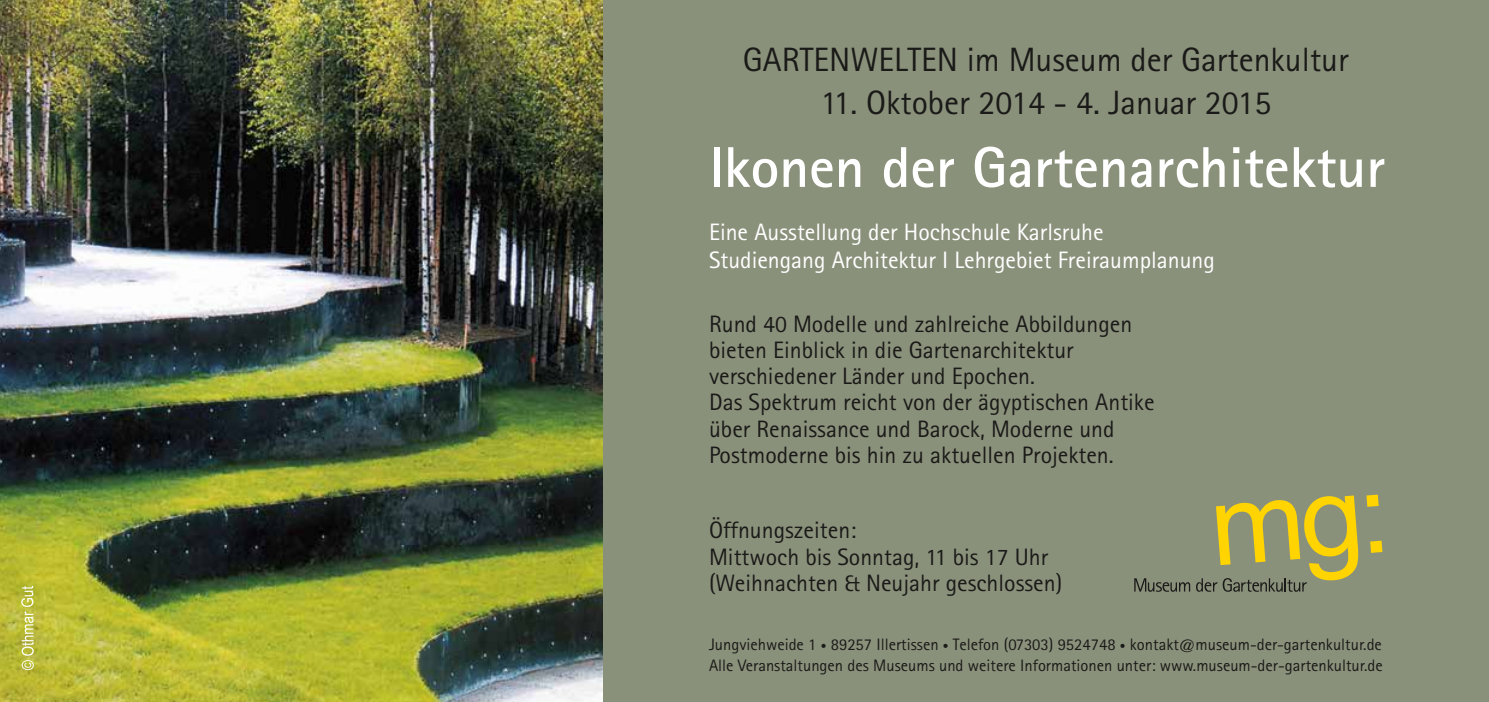
<style>
.page{position:relative;width:1489px;height:702px;background:#fff}
.page>*{position:absolute;margin:0;border:0;box-sizing:border-box;transform-origin:0 0}
.t1{font:700 57.5px "Rotis Sans Serif";color:#fff}
.t2{font:33.75px "Rotis Sans Serif";color:#1a1a18}
.t3{font:23.75px/26.2px "Rotis Sans Serif";color:#1a1a18}
.t4{font:23.75px/28.5px "Rotis Sans Serif";color:#fff}
.t5{font:16.5px/20.5px "Rotis Sans Serif";color:#1a1a18}
.s1{font-size:11.5px}
</style>
<div class="page">
<div style="left:0;top:0;width:1488px;height:702px;background:#8a917b"></div>
<svg style="left:1134px;top:495px;width:224px;height:96px"></svg>
<svg style="left:1366px;top:494px;width:16px;height:59px"></svg>
<img style="left:0;top:0;width:602px;height:702px">
<svg style="left:21px;top:586px;width:13px;height:84px"></svg>
<h2 class="t2" style="left:743px;top:40px;width:607px">GARTENWELTEN im Museum der Gartenkultur</h2>
<h2 class="t2" style="left:820px;top:82px;width:452px">11. Oktober 2014 - 4. Januar 2015</h2>
<h1 class="t1" style="left:709px;top:131px;width:678px">Ikonen der Gartenarchitektur</h1>
<p class="t4" style="left:709px;top:217px;width:507px">Eine Ausstellung der Hochschule Karlsruhe<br>Studiengang Architektur I Lehrgebiet Freiraumplanung</p>
<p class="t3" style="left:709px;top:310px;width:447px">Rund 40 Modelle und zahlreiche Abbildungen bieten Einblick in die Gartenarchitektur verschiedener Länder und Epochen.<br>Das Spektrum reicht von der ägyptischen Antike über Renaissance und Barock, Moderne und Postmoderne bis hin zu aktuellen Projekten.</p>
<p class="t3" style="left:709px;top:517px;width:355px">Öffnungszeiten:<br>Mittwoch bis Sonntag, 11 bis 17 Uhr (Weihnachten &amp; Neujahr geschlossen)</p>
<p class="t5" style="left:709px;top:634px;width:675px">Jungviehweide 1 <span class="s1">•</span> 89257 Illertissen <span class="s1">•</span> Telefon (07303) 9524748 <span class="s1">•</span> kontakt@museum-der-gartenkultur.de<br>Alle Veranstaltungen des Museums und weitere Informationen unter: www.museum-der-gartenkultur.de</p>
</div>
